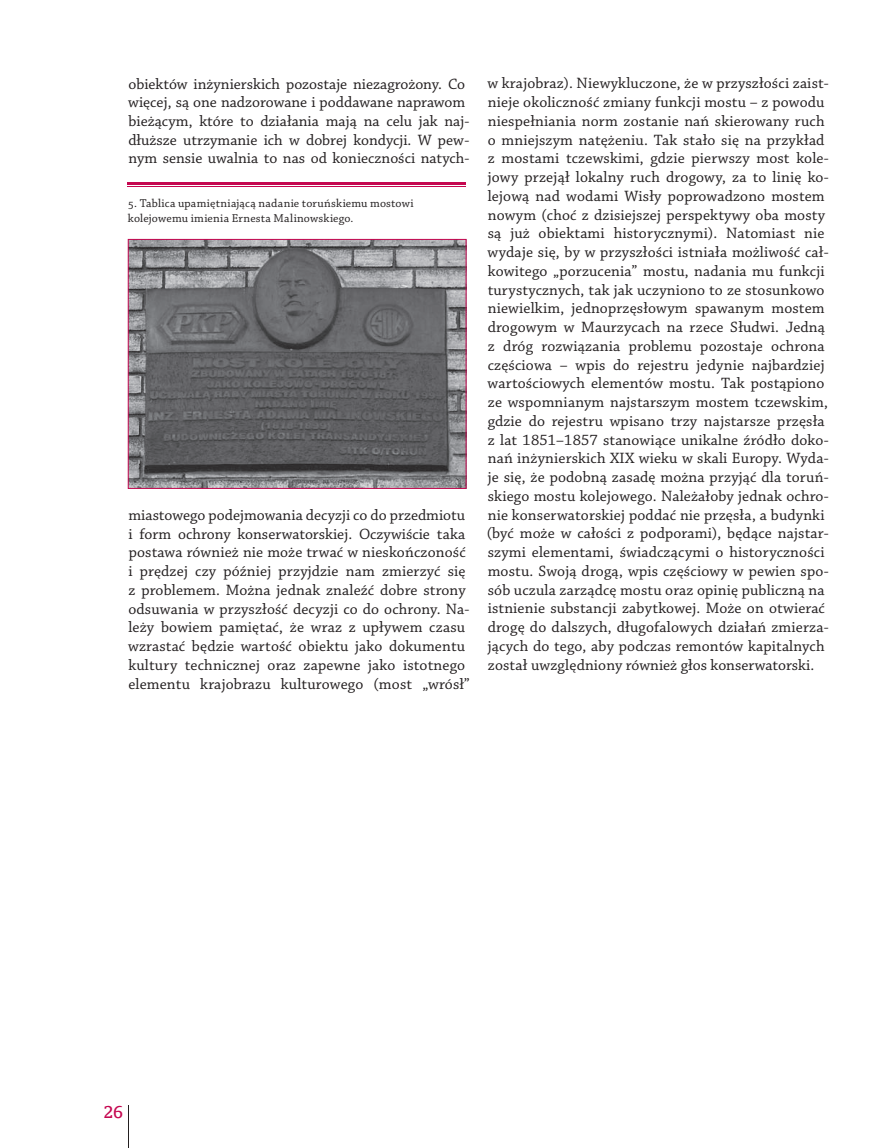
<style>
.page{position:relative;width:893px;height:1148px;background:#fff}
.page>*{position:absolute;margin:0;border:0;box-sizing:border-box;transform-origin:0 0}
.t1{font:19.5px "Oranda EU Normal";color:#c50750}
.t2{font:15.75px/18.8px "Chaparral Pro";letter-spacing:.01em;color:#231f20}
.t3{font:12px/14.4px "Chaparral Pro";letter-spacing:.015em;color:#231f20}
</style>
<div class="page">
<hr style="left:128px;top:1105px;width:1px;height:43px;background:#231f20">
<hr style="left:127px;top:186px;width:339px;height:1px;background:#c50750">
<hr style="left:127px;top:182px;width:339px;height:3px;background:#c50750">
<img style="left:130px;top:241px;width:334px;height:246px">
<div style="left:128px;top:239px;width:338px;height:250px;border:1px solid #c50750"></div>
<p class="t2" style="left:128px;top:75px;width:343px">obiektów inżynierskich pozostaje niezagrożony. Co więcej, są one nadzorowane i poddawane naprawom bieżącym, które to działania mają na celu jak naj&shy;dłuższe utrzymanie ich w dobrej kondycji. W pew&shy;nym sensie uwalnia to nas od konieczności natych-</p>
<p class="t3" style="left:128px;top:197px;width:287px">5. Tablica upamiętniającą nadanie toruńskiemu mostowi kolejowemu imienia Ernesta Malinowskiego.</p>
<p class="t2" style="left:128px;top:506px;width:343px">miastowego podejmowania decyzji co do przedmiotu i form ochrony konserwatorskiej. Oczywiście taka postawa również nie może trwać w nieskończoność i prędzej czy później przyjdzie nam zmierzyć się z problemem. Można jednak znaleźć dobre strony odsuwania w przyszłość decyzji co do ochrony. Na&shy;leży bowiem pamiętać, że wraz z upływem czasu wzrastać będzie wartość obiektu jako dokumentu kultury technicznej oraz zapewne jako istotnego elementu krajobrazu kulturowego (most „wrósł”</p>
<p class="t2" style="left:487px;top:75px;width:343px">w krajobraz). Niewykluczone, że w przyszłości zaist&shy;nieje okoliczność zmiany funkcji mostu – z powodu niespełniania norm zostanie nań skierowany ruch o mniejszym natężeniu. Tak stało się na przykład z mostami tczewskimi, gdzie pierwszy most kole&shy;jowy przejął lokalny ruch drogowy, za to linię ko&shy;lejową nad wodami Wisły poprowadzono mostem nowym (choć z dzisiejszej perspektywy oba mosty są już obiektami historycznymi). Natomiast nie wydaje się, by w przyszłości istniała możliwość cał&shy;kowitego „porzucenia” mostu, nadania mu funkcji turystycznych, tak jak uczyniono to ze stosunkowo niewielkim, jednoprzęsłowym spawanym mostem drogowym w Maurzycach na rzece Słudwi. Jedną z dróg rozwiązania problemu pozostaje ochrona częściowa – wpis do rejestru jedynie najbardziej wartościowych elementów mostu. Tak postąpiono ze wspomnianym najstarszym mostem tczewskim, gdzie do rejestru wpisano trzy najstarsze przęsła z lat 1851–1857 stanowiące unikalne źródło doko&shy;nań inżynierskich XIX wieku w skali Europy. Wyda&shy;je się, że podobną zasadę można przyjąć dla toruń&shy;skiego mostu kolejowego. Należałoby jednak ochro&shy;nie konserwatorskiej poddać nie przęsła, a budynki (być może w całości z podporami), będące najstar&shy;szymi elementami, świadczącymi o historyczności mostu. Swoją drogą, wpis częściowy w pewien spo&shy;sób uczula zarządcę mostu oraz opinię publiczną na istnienie substancji zabytkowej. Może on otwierać drogę do dalszych, długofalowych działań zmierza&shy;jących do tego, aby podczas remontów kapitalnych został uwzględniony również głos konserwatorski.</p>
<p class="t1" style="left:104px;top:1101px;width:20px">26</p>
</div>
